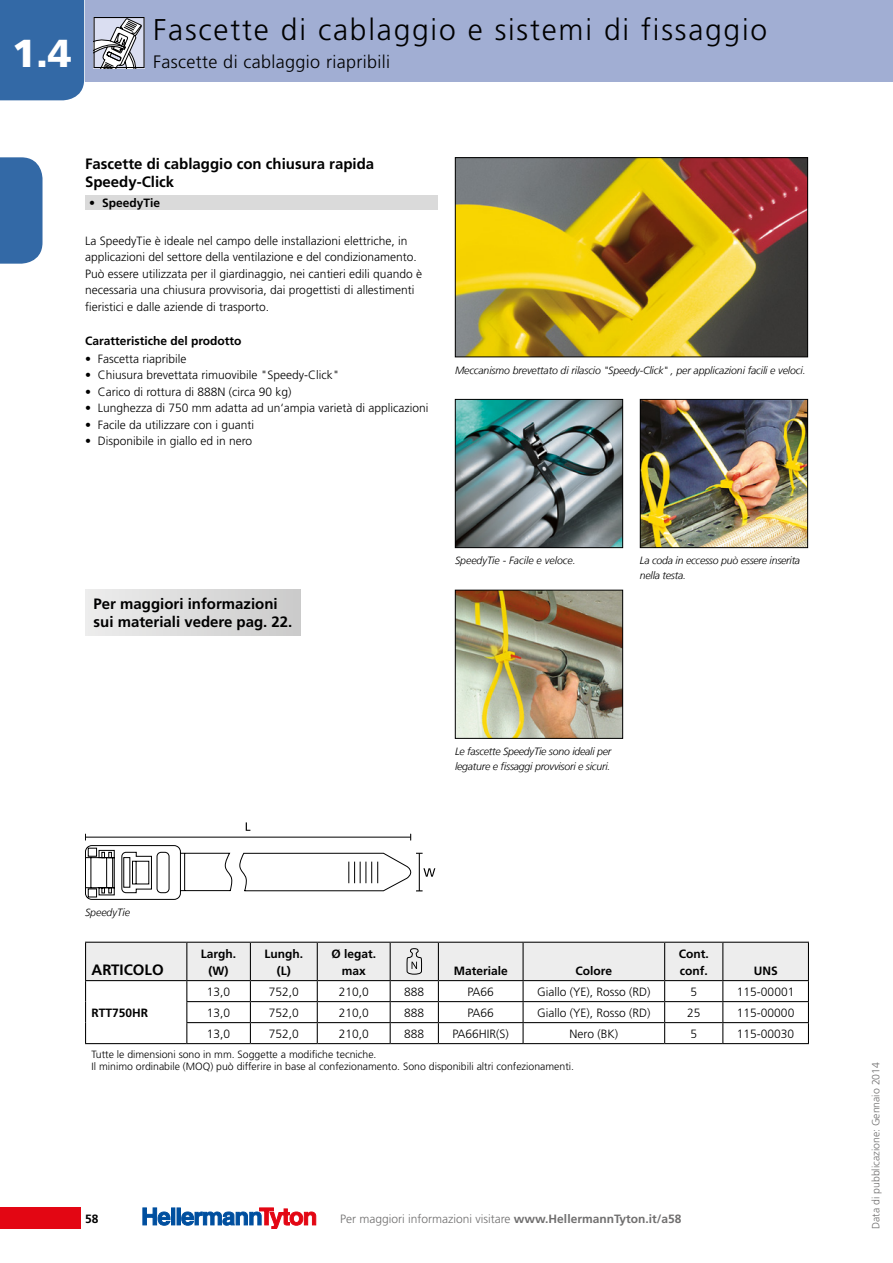
<style>
.page{position:relative;width:893px;height:1263px;background:#fff}
.page>*{position:absolute;margin:0;border:0;box-sizing:border-box;transform-origin:0 0}
.t1{font:900 39px "Frutiger LT";color:#fff}
.t2{font:300 30px "Frutiger LT";letter-spacing:.06em;color:#000}
.t3{font:300 18px "Frutiger LT";letter-spacing:.02em;color:#000}
.t4{font:700 15px/18px "Frutiger LT";color:#000}
.t5{font:300 12px/16.5px "Frutiger LT";color:#000}
.t6{font:700 12px/16.5px "Frutiger LT";color:#000;text-align:center}
.t7{font:300 12px "Frutiger LT";color:#706f6f}
.t8{font:italic 300 10.5px/15px "Frutiger LT";letter-spacing:-.02em;color:#000}
.t9{font:300 10.5px/12.6px "Frutiger LT";color:#000}
.t10{font:italic 300 10.5px "Frutiger LT";color:#000}
.t11{font:300 10.5px "Frutiger LT";color:#706f6f}
.s1{font-weight:700}
</style>
<div class="page">
<div style="left:0;top:0;width:84px;height:100px;background:#3369a6"></div>
<div style="left:0;top:1208px;width:81px;height:21px;background:#e30613"></div>
<div style="left:85px;top:0;width:808px;height:82px;background:#a1aed3"></div>
<div style="left:171px;top:1208px;width:4px;height:17px;border:1px solid #004f9f"></div>
<div style="left:177px;top:1208px;width:4px;height:17px;border:1px solid #004f9f"></div>
<svg style="left:142px;top:1208px;width:28px;height:18px"></svg>
<svg style="left:181px;top:1208px;width:135px;height:21px"></svg>
<svg style="left:0;top:157px;width:43px;height:107px;background:#3e71ab"></svg>
<svg style="left:94px;top:17px;width:51px;height:51px;background:#a9aab3"></svg>
<img style="left:457px;top:159px;width:349px;height:196px">
<div style="left:455px;top:157px;width:353px;height:200px;border:1px solid #000"></div>
<img style="left:457px;top:401px;width:164px;height:145px">
<div style="left:455px;top:399px;width:168px;height:149px;border:1px solid #000"></div>
<img style="left:642px;top:401px;width:164px;height:145px">
<div style="left:640px;top:399px;width:168px;height:149px;border:1px solid #000"></div>
<img style="left:457px;top:592px;width:164px;height:145px">
<div style="left:455px;top:590px;width:168px;height:149px;border:1px solid #000"></div>
<div style="left:85px;top:195px;width:353px;height:15px;background:#dadada"></div>
<hr style="left:85px;top:1043px;width:102px;height:1px;background:#000">
<hr style="left:187px;top:1043px;width:63px;height:1px;background:#000">
<hr style="left:250px;top:1043px;width:67px;height:1px;background:#000">
<hr style="left:317px;top:1043px;width:73px;height:1px;background:#000">
<hr style="left:390px;top:1043px;width:48px;height:1px;background:#000">
<hr style="left:438px;top:1043px;width:85px;height:1px;background:#000">
<hr style="left:523px;top:1043px;width:142px;height:1px;background:#000">
<hr style="left:665px;top:1043px;width:58px;height:1px;background:#000">
<hr style="left:723px;top:1043px;width:86px;height:1px;background:#000">
<svg style="left:85px;top:942px;width:724px;height:101px"></svg>
<svg style="left:85px;top:822px;width:350px;height:78px"></svg>
<div style="left:85px;top:589px;width:216px;height:47px;background:linear-gradient(to right,#ededed,#cbcbcb)"></div>
<h1 class="t1" style="left:12px;top:30px;width:61px">1.4</h1>
<h2 class="t2" style="left:153px;top:12px;width:616px">Fascette di cablaggio e sistemi di fissaggio</h2>
<h3 class="t3" style="left:153px;top:52px;width:239px">Fascette di cablaggio riapribili</h3>
<p class="t4" style="left:85px;top:154px;width:291px">Fascette di cablaggio con chiusura rapida<br>Speedy-Click</p>
<p class="t6" style="left:89px;top:195px;width:72px">• SpeedyTie</p>
<p class="t5" style="left:85px;top:232px;width:338px">La SpeedyTie è ideale nel campo delle installazioni elettriche, in applicazioni del settore della ventilazione e del condizionamento.<br>Può essere utilizzata per il giardinaggio, nei cantieri edili quando è necessaria una chiusura provvisoria, dai progettisti di allestimenti fieristici e dalle aziende di trasporto.</p>
<p class="t6" style="left:85px;top:333px;width:158px">Caratteristiche del prodotto</p>
<p class="t5" style="left:85px;top:350px;width:103px">• Fascetta riapribile</p>
<p class="t5" style="left:85px;top:367px;width:256px">• Chiusura brevettata rimuovibile "Speedy-Click"</p>
<p class="t5" style="left:85px;top:383px;width:208px">• Carico di rottura di 888N (circa 90 kg)</p>
<p class="t5" style="left:85px;top:400px;width:345px">• Lunghezza di 750 mm adatta ad un‘ampia varietà di applicazioni</p>
<p class="t5" style="left:85px;top:416px;width:171px">• Facile da utilizzare con i guanti</p>
<p class="t5" style="left:85px;top:433px;width:169px">• Disponibile in giallo ed in nero</p>
<p class="t8" style="left:455px;top:363px;width:352px">Meccanismo brevettato di rilascio "Speedy-Click" , per applicazioni facili e veloci.</p>
<p class="t4" style="left:94px;top:595px;width:200px">Per maggiori informazioni sui materiali vedere pag. 22.</p>
<p class="t10" style="left:455px;top:555px;width:122px">SpeedyTie - Facile e veloce.</p>
<p class="t8" style="left:640px;top:553px;width:162px">La coda in eccesso può essere inserita nella testa.</p>
<p class="t8" style="left:455px;top:744px;width:158px">Le fascette SpeedyTie sono ideali per legature e fissaggi provvisori e sicuri.</p>
<p class="t10" style="left:85px;top:906px;width:46px">SpeedyTie</p>
<p class="t4" style="left:92px;top:960px;width:74px">ARTICOLO</p>
<p class="t6" style="left:201px;top:946px;width:37px">Largh. (W)</p>
<p class="t6" style="left:264px;top:946px;width:40px">Lungh. (L)</p>
<p class="t6" style="left:331px;top:946px;width:46px">Ø legat. max</p>
<p class="t6" style="left:454px;top:962px;width:56px">Materiale</p>
<p class="t6" style="left:576px;top:962px;width:38px">Colore</p>
<p class="t6" style="left:679px;top:946px;width:31px;text-align:left">Cont. conf.</p>
<p class="t6" style="left:754px;top:962px;width:25px">UNS</p>
<p class="t5" style="left:207px;top:983px;width:25px">13,0</p>
<p class="t5" style="left:269px;top:983px;width:32px">752,0</p>
<p class="t5" style="left:339px;top:983px;width:32px">210,0</p>
<p class="t5" style="left:404px;top:983px;width:22px">888</p>
<p class="t5" style="left:467px;top:983px;width:28px">PA66</p>
<p class="t5" style="left:537px;top:983px;width:115px">Giallo (YE), Rosso (RD)</p>
<p class="t5" style="left:690px;top:983px;width:8px">5</p>
<p class="t5" style="left:737px;top:983px;width:59px">115-00001</p>
<p class="t5" style="left:207px;top:1004px;width:25px">13,0</p>
<p class="t5" style="left:269px;top:1004px;width:32px">752,0</p>
<p class="t5" style="left:339px;top:1004px;width:32px">210,0</p>
<p class="t5" style="left:404px;top:1004px;width:22px">888</p>
<p class="t5" style="left:467px;top:1004px;width:28px">PA66</p>
<p class="t5" style="left:537px;top:1004px;width:115px">Giallo (YE), Rosso (RD)</p>
<p class="t5" style="left:687px;top:1004px;width:15px">25</p>
<p class="t5" style="left:737px;top:1004px;width:59px">115-00000</p>
<p class="t5" style="left:207px;top:1025px;width:25px">13,0</p>
<p class="t5" style="left:269px;top:1025px;width:32px">752,0</p>
<p class="t5" style="left:339px;top:1025px;width:32px">210,0</p>
<p class="t5" style="left:404px;top:1025px;width:22px">888</p>
<p class="t5" style="left:452px;top:1025px;width:58px">PA66HIR(S)</p>
<p class="t5" style="left:570px;top:1025px;width:50px">Nero (BK)</p>
<p class="t5" style="left:690px;top:1025px;width:8px">5</p>
<p class="t5" style="left:737px;top:1025px;width:59px">115-00030</p>
<p class="t9" style="left:92px;top:1048px;width:484px">Tutte le dimensioni sono in mm. Soggette a modifiche tecniche.<br>Il minimo ordinabile (MOQ) può differire in base al confezionamento. Sono disponibili altri confezionamenti.</p>
<p class="t6" style="left:92px;top:1004px;width:58px">RTT750HR</p>
<p class="t6" style="left:85px;top:1210px;width:15px">58</p>
<p class="t7" style="left:340px;top:1212px;width:343px">Per maggiori informazioni visitare <span class="s1">www.HellermannTyton.it/a58</span></p>
<p class="t11" style="left:870px;top:1229px;width:168px;rotate:-90deg">Data di pubblicazione: Gennaio 2014</p>
</div>
